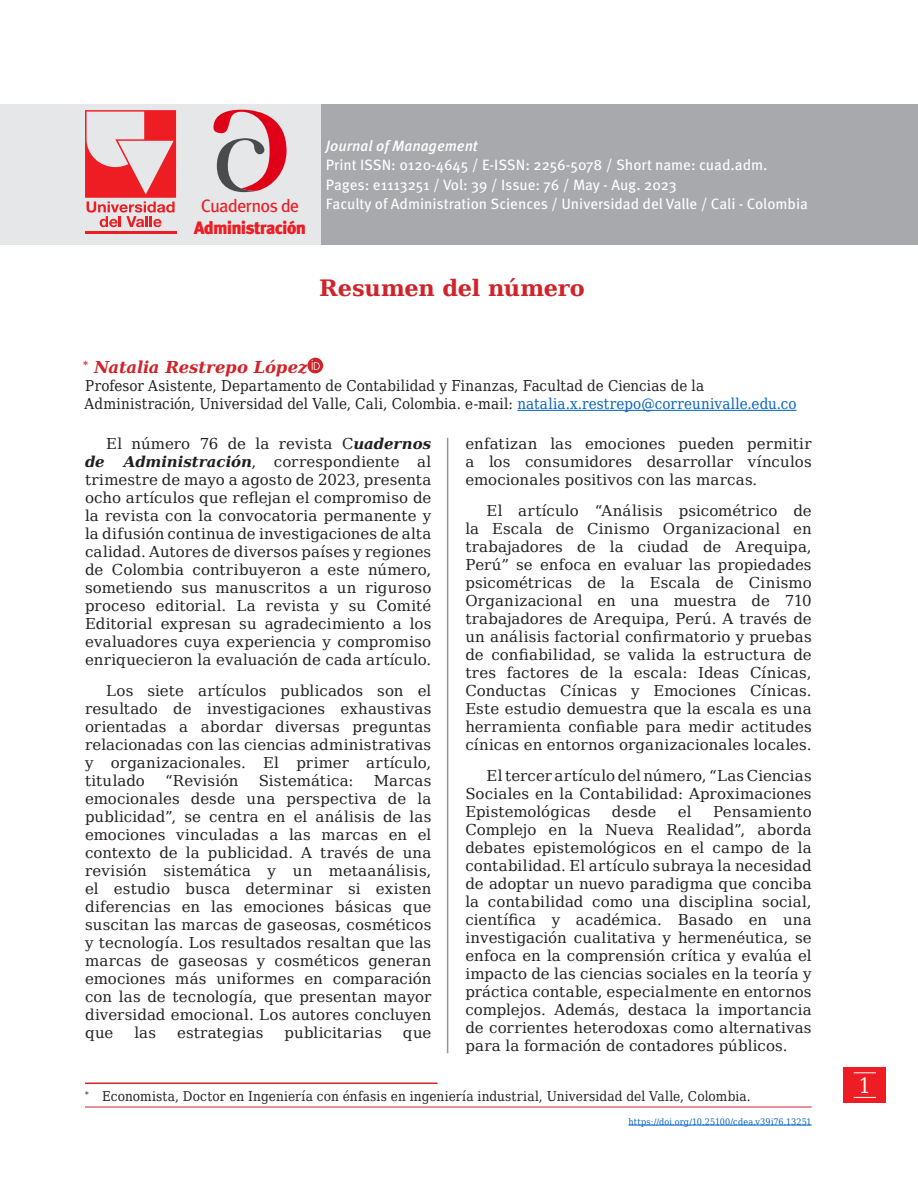
<style>
.page{position:relative;width:918px;height:1188px;background:#fff}
.page>*{position:absolute;margin:0;border:0;box-sizing:border-box;transform-origin:0 0}
.Titulo-principal{font:700 22.5px "DejaVu Serif";letter-spacing:-.015em;color:#d1232a}
.t1{font:21px "DejaVu Serif Condensed";color:#fff}
.t2{font:900 18px "Meta Pro";letter-spacing:-.05em;color:#ee1d23}
.t3{font:18px "Meta Pro";letter-spacing:-.05em;color:#ee1d23}
.autor{font:italic 700 16.5px "DejaVu Serif";letter-spacing:-.015em;color:#d1232a}
.cuerpo_de_texto{font:15px/18px "DejaVu Serif";letter-spacing:.005em;color:#231f20;text-align:justify}
.info-autor{font:15px/18px "DejaVu Serif Condensed";letter-spacing:.01em;color:#231f20}
.t4{font:15px "Meta Pro";color:#fff}
.t5{font:italic 500 15px "Meta Pro";color:#fff}
.cuerpo_de_texto-2{font:italic 700 15px "DejaVu Serif";color:#231f20}
.pie-de-pagina{font:13.5px "DejaVu Serif Condensed";letter-spacing:.01em;color:#231f20}
.fechas{font:9px "DejaVu Serif Condensed";letter-spacing:.01em;color:#0563c1}
.s1{color:#0563c1}
.s2{font-weight:700;font-style:italic}
</style>
<div class="page">
<div style="left:844px;top:1067px;width:42px;height:36px;background:#ee1d23"></div>
<svg style="left:854px;top:1072px;width:22px;height:1px"></svg>
<svg style="left:854px;top:1097px;width:22px;height:1px"></svg>
<hr style="left:447px;top:438px;width:1px;height:615px;background:#939598">
<hr style="left:85px;top:1107px;width:727px;height:1px;background:#d1232a">
<hr style="left:629px;top:1125px;width:183px;height:1px;background:#0563c1">
<hr style="left:517px;top:410px;width:280px;height:1px;background:#0563c1">
<svg style="left:307px;top:358px;width:16px;height:15px"></svg>
<svg style="left:312px;top:360px;width:8px;height:10px"></svg>
<hr style="left:85px;top:1083px;width:353px;height:1px;background:#d1232a">
<div style="left:320px;top:104px;width:598px;height:141px;background:#a8a9ad"></div>
<div style="left:0;top:104px;width:320px;height:141px;background:#e6e7e9"></div>
<hr style="left:85px;top:231px;width:91px;height:3px;background:#ee1d23">
<svg style="left:85px;top:110px;width:91px;height:117px"></svg>
<svg style="left:213px;top:110px;width:74px;height:82px"></svg>
<p class="t3" style="left:201px;top:195px;width:100px">Cuadernos de</p>
<p class="t2" style="left:194px;top:216px;width:114px">Administración</p>
<p class="t5" style="left:326px;top:136px;width:153px">Journal of Management</p>
<p class="t4" style="left:326px;top:156px;width:443px">Print ISSN: 0120-4645 / E-ISSN: 2256-5078 / Short name: cuad.adm.</p>
<p class="t4" style="left:326px;top:175px;width:352px">Pages: e1113251 / Vol: 39 / Issue: 76 / May - Aug. 2023</p>
<p class="t4" style="left:326px;top:195px;width:483px">Faculty of Administration Sciences / Universidad del Valle / Cali - Colombia</p>
<p class="Titulo-principal" style="left:319px;top:270px;width:267px">Resumen del número</p>
<p class="autor" style="left:83px;top:355px;width:226px"><sup>*</sup> Natalia Restrepo López</p>
<p class="info-autor" style="left:85px;top:377px;width:714px">Profesor Asistente, Departamento de Contabilidad y Finanzas, Facultad de Ciencias de la<br>Administración, Universidad del Valle, Cali, Colombia. e-mail: <span class="s1">natalia.x.restrepo@correunivalle.edu.co</span></p>
<p class="cuerpo_de_texto" style="left:106px;top:434px;width:327px">El número 76 de la revista C<span class="s2">uadernos</span></p>
<p class="cuerpo_de_texto" style="left:85px;top:452px;width:348px;text-indent:39px"><span class="s2">Administración</span>, correspondiente al trimestre de mayo a agosto de 2023, presenta ocho artículos que reflejan el compromiso de la revista con la convocatoria permanente y la difusión continua de investigaciones de alta calidad. Autores de diversos países y regiones de Colombia contribuyeron a este número, sometiendo sus manuscritos a un riguroso proceso editorial. La revista y su Comité Editorial expresan su agradecimiento a los evaluadores cuya experiencia y compromiso enriquecieron la evaluación de cada artículo.</p>
<p class="cuerpo_de_texto" style="left:85px;top:681px;width:348px;text-indent:21px">Los siete artículos publicados son el resultado de investigaciones exhaustivas orientadas a abordar diversas preguntas relacionadas con las ciencias administrativas y organizacionales. El primer artículo, titulado</p>
<p class="cuerpo_de_texto-2" style="left:85px;top:450px;width:21px">de</p>
<p class="cuerpo_de_texto" style="left:165px;top:771px;width:75px">“Revisión</p>
<p class="cuerpo_de_texto" style="left:259px;top:771px;width:96px">Sistemática:</p>
<p class="cuerpo_de_texto" style="left:85px;top:771px;width:348px;text-indent:289px">Marcas emocionales desde una perspectiva de la publicidad”, se centra en el análisis de las emociones vinculadas a las marcas en el contexto de la publicidad. A través de una revisión sistemática y un metaanálisis, el estudio busca determinar si existen diferencias en las emociones básicas que suscitan las marcas de gaseosas, cosméticos y tecnología. Los resultados resaltan que las marcas de gaseosas y cosméticos generan emociones más uniformes en comparación con las de tecnología, que presentan mayor diversidad emocional. Los autores concluyen que</p>
<p class="cuerpo_de_texto" style="left:134px;top:1023px;width:23px">las</p>
<p class="cuerpo_de_texto" style="left:177px;top:1023px;width:88px">estrategias</p>
<p class="cuerpo_de_texto" style="left:285px;top:1023px;width:99px">publicitarias</p>
<p class="cuerpo_de_texto" style="left:403px;top:1023px;width:30px">que</p>
<p class="cuerpo_de_texto" style="left:465px;top:434px;width:348px">enfatizan las emociones pueden permitir a los consumidores desarrollar vínculos emocionales positivos con las marcas.</p>
<p class="cuerpo_de_texto" style="left:465px;top:501px;width:348px;text-indent:21px">El artículo “Análisis psicométrico de la Escala de Cinismo Organizacional en trabajadores de la ciudad de Arequipa, Perú” se enfoca en evaluar las propiedades psicométricas de la Escala de Cinismo Organizacional en una muestra de 710 trabajadores de Arequipa, Perú. A través de un análisis factorial confirmatorio y pruebas de confiabilidad, se valida la estructura de tres factores de la escala: Ideas Cínicas, Conductas Cínicas y Emociones Cínicas.<br>Este estudio demuestra que la escala es una herramienta confiable para medir actitudes cínicas en entornos organizacionales locales.</p>
<p class="cuerpo_de_texto" style="left:465px;top:766px;width:348px;text-indent:21px">El tercer artículo del número, “Las Ciencias Sociales en la Contabilidad: Aproximaciones Epistemológicas</p>
<p class="cuerpo_de_texto" style="left:612px;top:802px;width:46px">desde</p>
<p class="cuerpo_de_texto" style="left:678px;top:802px;width:15px">el</p>
<p class="cuerpo_de_texto" style="left:465px;top:802px;width:348px;text-indent:248px">Pensamiento Complejo en la Nueva Realidad”, aborda debates epistemológicos en el campo de la contabilidad. El artículo subraya la necesidad de adoptar un nuevo paradigma que conciba la contabilidad como una disciplina social, científica y académica. Basado en una investigación cualitativa y hermenéutica, se enfoca en la comprensión crítica y evalúa el impacto de las ciencias sociales en la teoría y práctica contable, especialmente en entornos complejos. Además, destaca la importancia de corrientes heterodoxas como alternativas para la formación de contadores públicos.</p>
<p class="pie-de-pagina" style="left:85px;top:1086px;width:667px"><sup>*</sup> Economista, Doctor en Ingeniería con énfasis en ingeniería industrial, Universidad del Valle, Colombia.</p>
<p class="fechas" style="left:629px;top:1115px;width:185px">https://doi.org/10.25100/cdea.v39i76.13251</p>
<p class="t1" style="left:859px;top:1069px;width:14px">1</p>
</div>
